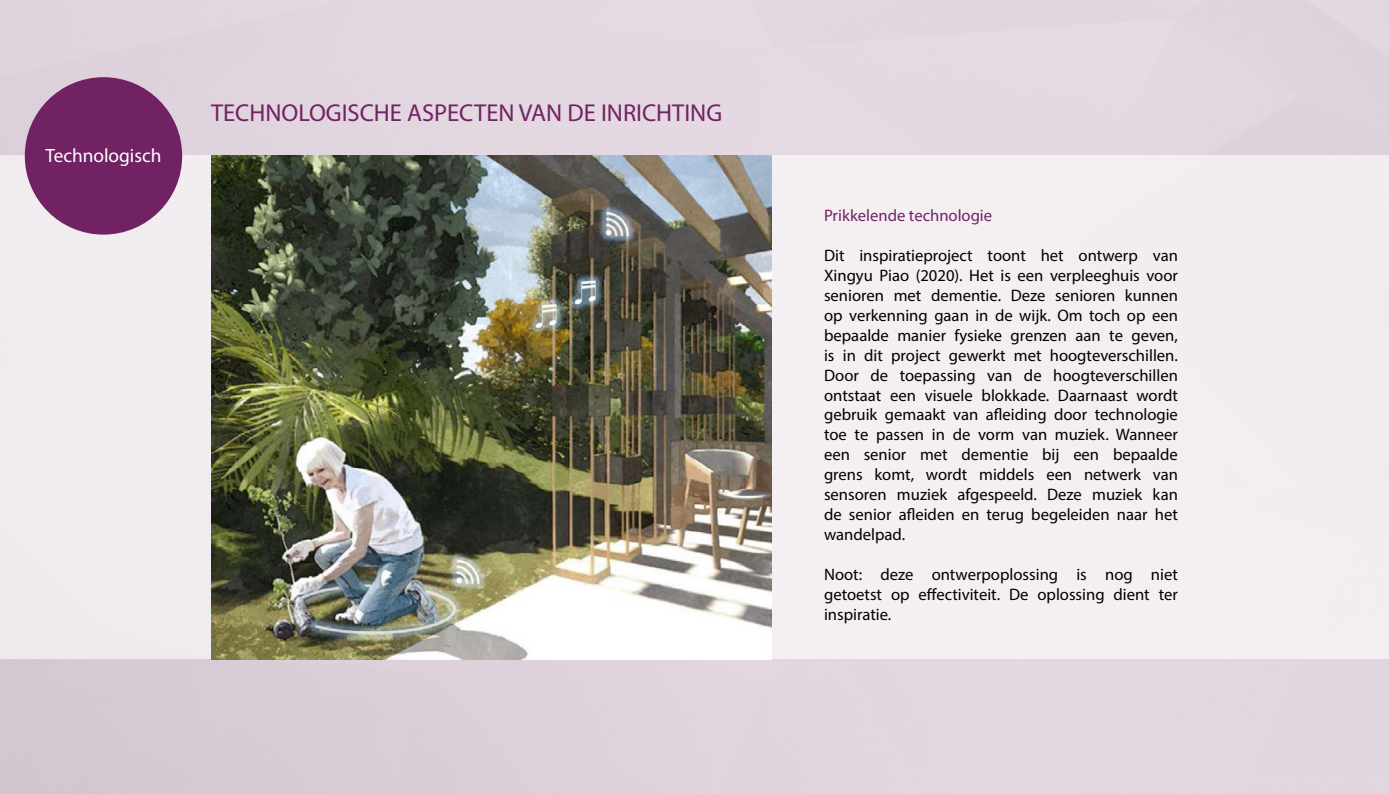
<style>
.page{position:relative;width:1389px;height:794px;background:#e1d5df}
.page>*{position:absolute;margin:0;border:0;box-sizing:border-box;transform-origin:0 0}
.t1{font:24.5px "Myriad Pro";color:#712263}
.t2{font:19.25px "Myriad Pro";color:#fff}
.t3{font:16.62px/19.9px "Myriad Pro";color:#000;text-align:justify}
.t4{font:16.62px "Myriad Pro";color:#712263}
</style>
<div class="page">
<div style="left:0;top:155px;width:1389px;height:504px;background:#f3eef2"></div>
<div style="left:25px;top:77px;width:157px;height:158px;background:#712263;border-radius:50%"></div>
<img style="left:211px;top:155px;width:561px;height:504px">
<p class="t2" style="left:45px;top:144px;width:118px">Technologisch</p>
<h1 class="t1" style="left:211px;top:98px;width:513px">TECHNOLOGISCHE ASPECTEN VAN DE INRICHTING</h1>
<p class="t4" style="left:824px;top:205px;width:170px">Prikkelende technologie</p>
<p class="t3" style="left:824px;top:245px;width:355px">Dit inspiratieproject toont het ontwerp van Xingyu Piao (2020). Het is een verpleeghuis voor senioren met dementie. Deze senioren kunnen op verkenning gaan in de wijk. Om toch op een bepaalde manier fysieke grenzen aan te geven, is in dit project gewerkt met hoogteverschillen.<br>Door de toepassing van de hoogteverschillen ontstaat een visuele blokkade. Daarnaast wordt gebruik gemaakt van afleiding door technologie toe te passen in de vorm van muziek. Wanneer een senior met dementie bij een bepaalde grens komt, wordt middels een netwerk van sensoren muziek afgespeeld. Deze muziek kan de senior afleiden en terug begeleiden naar het wandelpad.</p>
<p class="t3" style="left:824px;top:564px;width:355px">Noot: deze ontwerpoplossing is nog niet getoetst op effectiviteit. De oplossing dient ter inspiratie.</p>
</div>
